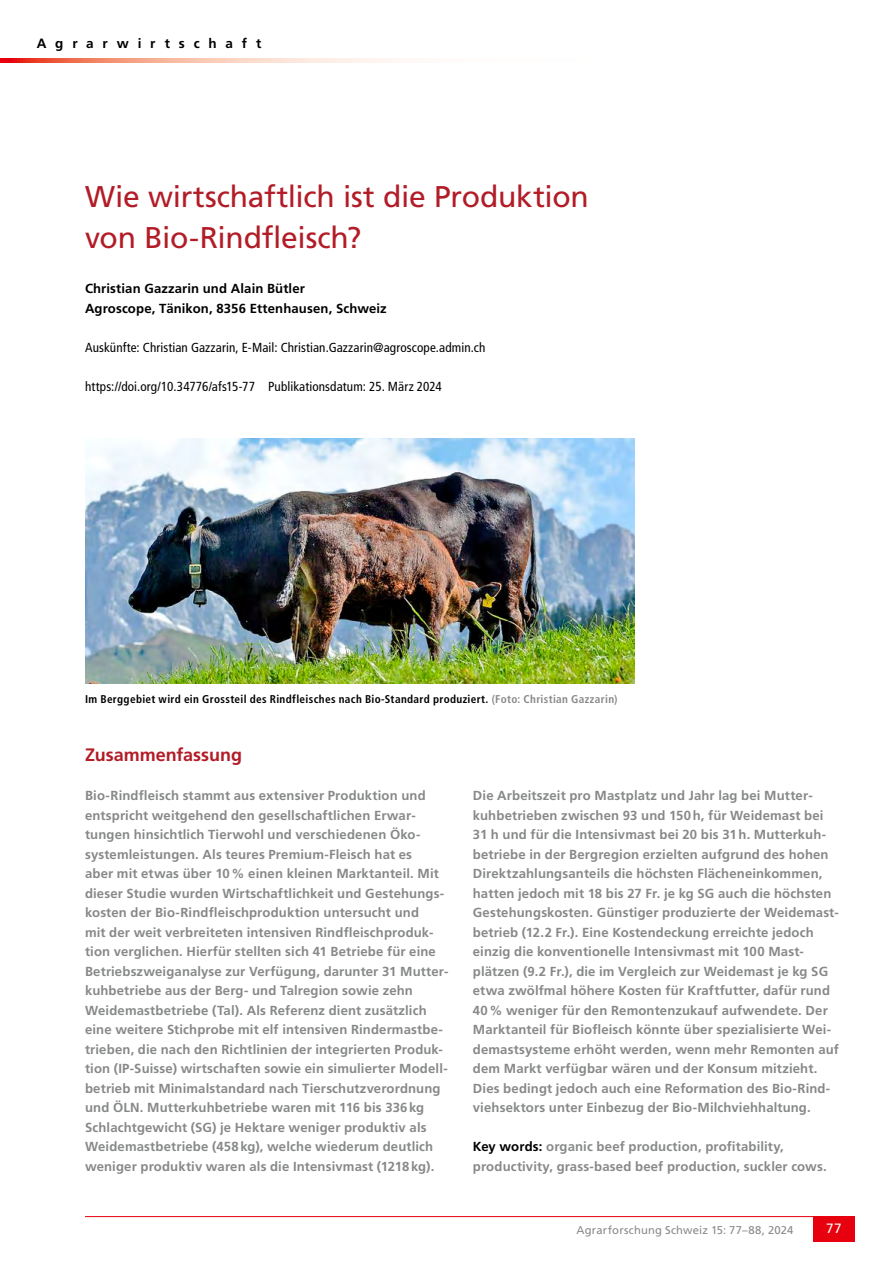
<style>
.page{position:relative;width:893px;height:1263px;background:#fff}
.page>*{position:absolute;margin:0;border:0;box-sizing:border-box;transform-origin:0 0}
.t1{font:30px/40.5px "Frutiger LT Std";letter-spacing:-.01em;color:#b21c27}
.t2{font:700 18px "Frutiger LT Std";color:#b21c27}
.t3{font:700 13.5px "Frutiger LT Std";letter-spacing:.655em;color:#000}
.t4{font:13.5px "Frutiger LT Std";color:#fff}
.t5{font:700 13.2px/19.5px "Frutiger LT Std";letter-spacing:.01em;color:#878988}
.t6{font:condensed 13.2px "Frutiger LT Std";letter-spacing:.01em;color:#000}
.t7{font:700 13.2px/19.5px "Frutiger LT Std";letter-spacing:.01em;color:#000}
.t8{font:700 condensed 11.25px "Frutiger LT Std";letter-spacing:.03em;color:#000}
.t9{font:11.25px "Frutiger LT Std";letter-spacing:.015em;color:#878988}
.s1{color:#878988}
.s2{color:#000}
</style>
<div class="page">
<svg style="left:0;top:58px;width:403px;height:5px;background:#f6b09e"></svg>
<hr style="left:85px;top:1216px;width:770px;height:1px;background:#e7000e">
<div style="left:813px;top:1216px;width:42px;height:26px;background:#e7000e"></div>
<img style="left:85px;top:438px;width:550px;height:245px">
<p class="t3" style="left:37px;top:36px;width:226px">Agrarwirtschaft</p>
<h1 class="t1" style="left:85px;top:177px;width:505px">Wie wirtschaftlich ist die Produktion von Bio-Rindfleisch?</h1>
<p class="t7" style="left:85px;top:279px;width:303px">Christian Gazzarin und Alain Bütler<br>Agroscope, Tänikon, 8356 Ettenhausen, Schweiz</p>
<p class="t6" style="left:85px;top:339px;width:402px">Auskünfte: Christian Gazzarin, E-Mail: Christian.Gazzarin@agroscope.admin.ch</p>
<p class="t6" style="left:85px;top:378px;width:358px">https://doi.org/10.34776/afs15-77 Publikationsdatum: 25. März 2024</p>
<p class="t8" style="left:85px;top:692px;width:534px">Im Berggebiet wird ein Grossteil des Rindfleisches nach Bio-Standard produziert. <span class="s1">(Foto: Christian Gazzarin)</span></p>
<h2 class="t2" style="left:85px;top:744px;width:158px">Zusammenfassung</h2>
<p class="t5" style="left:85px;top:786px;width:364px">Bio-Rindfleisch stammt aus extensiver Produktion und entspricht weitgehend den gesellschaftlichen Erwar&shy;tungen hinsichtlich Tierwohl und verschiedenen Öko&shy;systemleistungen. Als teures Premium-Fleisch hat es<br>aber mit etwas über 10% einen kleinen Marktanteil. Mit dieser Studie wurden Wirtschaftlichkeit und Gestehungs&shy;kosten der Bio-Rindfleischproduktion untersucht und<br>mit der weit verbreiteten intensiven Rindfleischproduk&shy;tion verglichen. Hierfür stellten sich 41 Betriebe für eine Betriebszweiganalyse zur Verfügung, darunter 31 Mutter&shy;kuhbetriebe aus der Berg- und Talregion sowie zehn Weidemastbetriebe (Tal). Als Referenz dient zusätzlich eine weitere Stichprobe mit elf intensiven Rindermastbe&shy;trieben, die nach den Richtlinien der integrierten Produk&shy;tion (IP-Suisse) wirtschaften sowie ein simulierter Modell&shy;betrieb mit Minimalstandard nach Tierschutzverordnung und ÖLN. Mutterkuhbetriebe waren mit 116 bis 336kg Schlachtgewicht (SG) je Hektare weniger produktiv als Weidemastbetriebe (458kg), welche wiederum deutlich weniger produktiv waren als die Intensivmast (1218kg).</p>
<p class="t5" style="left:473px;top:786px;width:368px">Die Arbeitszeit pro Mastplatz und Jahr lag bei Mutter&shy;kuhbetrieben zwischen 93 und 150h, für Weidemast bei 31 h und für die Intensivmast bei 20 bis 31h. Mutterkuh&shy;betriebe in der Bergregion erzielten aufgrund des hohen Direktzahlungsanteils die höchsten Flächeneinkommen, hatten jedoch mit 18 bis 27 Fr. je kg SG auch die höchsten Gestehungskosten. Günstiger produzierte der Weidemast&shy;betrieb (12.2 Fr.). Eine Kostendeckung erreichte jedoch einzig die konventionelle Intensivmast mit 100 Mast&shy;plätzen (9.2 Fr.), die im Vergleich zur Weidemast je kg SG etwa zwölfmal höhere Kosten für Kraftfutter, dafür rund 40% weniger für den Remontenzukauf aufwendete. Der Marktanteil für Biofleisch könnte über spezialisierte Wei&shy;demastsysteme erhöht werden, wenn mehr Remonten auf dem Markt verfügbar wären und der Konsum mitzieht.<br>Dies bedingt jedoch auch eine Reformation des Bio-Rind&shy;viehsektors unter Einbezug der Bio-Milchviehhaltung.</p>
<p class="t5" style="left:473px;top:1137px;width:355px"><span class="s2">Key words:</span> organic beef production, profitability, productivity, grass-based beef production, suckler cows.</p>
<p class="t9" style="left:576px;top:1223px;width:218px">Agrarforschung Schweiz 15: 77–88, 2024</p>
<p class="t4" style="left:826px;top:1221px;width:17px">77</p>
</div>
